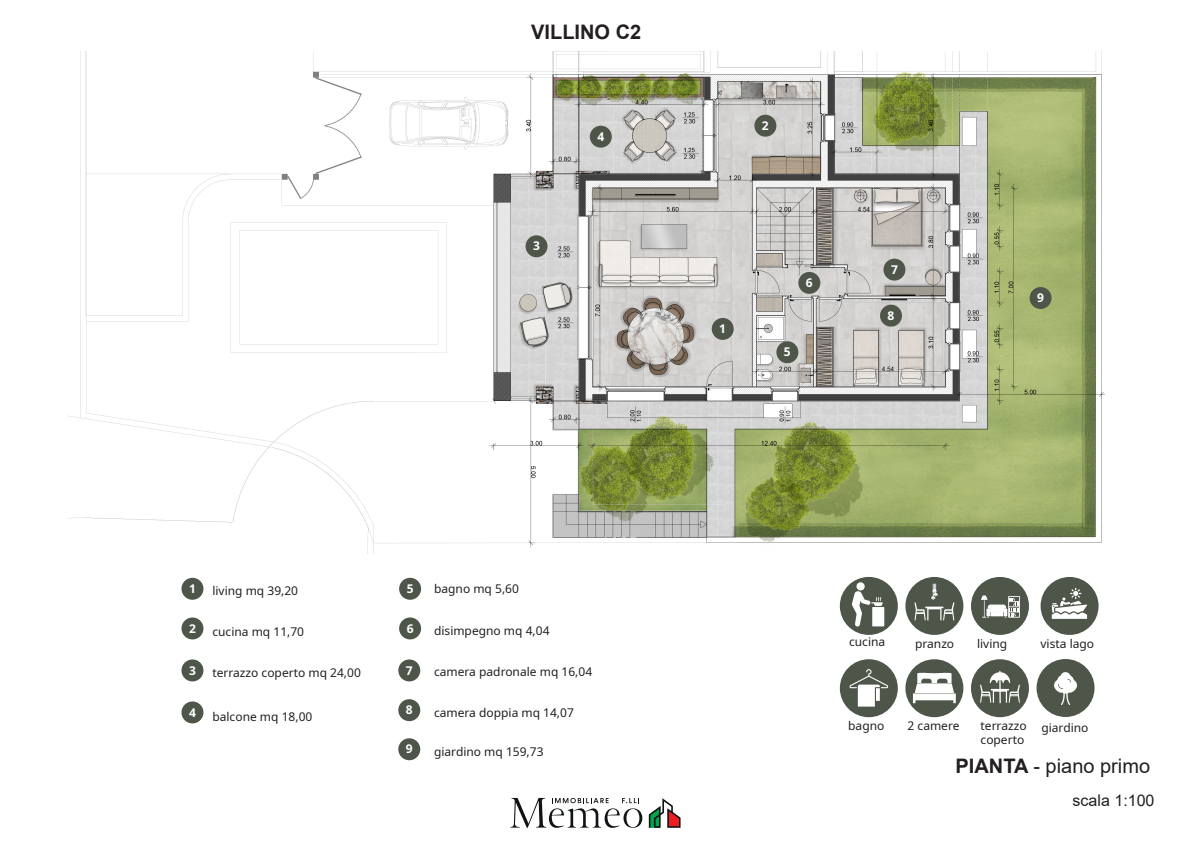
<style>
.page{position:relative;width:1191px;height:842px;background:#fff}
.page>*{position:absolute;margin:0;border:0;box-sizing:border-box;transform-origin:0 0}
.t1{font:20px "Arial";color:#231f20}
.t2{font:700 20px "Arial";color:#231f20}
.t3{font:16px "Arial";color:#231f20}
.t4{font:12px "Noto Sans";color:#231f20}
.t5{font:700 12px "Noto Sans";color:#fff}
.s1{font-weight:700}
</style>
<div class="page">
<img style="left:68px;top:52px;width:1037px;height:501px">
<svg style="left:649px;top:798px;width:31px;height:30px"></svg>
<svg style="left:510px;top:798px;width:132px;height:30px"></svg>
<div style="left:711px;top:318px;width:22px;height:22px;background:#4e5649;border-radius:50%"></div>
<div style="left:181px;top:578px;width:22px;height:22px;background:#4e5649;border-radius:50%"></div>
<div style="left:525px;top:235px;width:22px;height:22px;background:#4e5649;border-radius:50%"></div>
<div style="left:181px;top:659px;width:22px;height:22px;background:#4e5649;border-radius:50%"></div>
<div style="left:590px;top:126px;width:22px;height:22px;background:#4e5649;border-radius:50%"></div>
<div style="left:181px;top:701px;width:22px;height:22px;background:#4e5649;border-radius:50%"></div>
<div style="left:776px;top:341px;width:22px;height:22px;background:#4e5649;border-radius:50%"></div>
<div style="left:399px;top:578px;width:22px;height:22px;background:#4e5649;border-radius:50%"></div>
<div style="left:798px;top:272px;width:22px;height:22px;background:#4e5649;border-radius:50%"></div>
<div style="left:399px;top:617px;width:22px;height:22px;background:#4e5649;border-radius:50%"></div>
<div style="left:883px;top:259px;width:22px;height:22px;background:#4e5649;border-radius:50%"></div>
<div style="left:880px;top:305px;width:22px;height:22px;background:#4e5649;border-radius:50%"></div>
<div style="left:1029px;top:287px;width:22px;height:22px;background:#4e5649;border-radius:50%"></div>
<div style="left:398px;top:659px;width:22px;height:22px;background:#4e5649;border-radius:50%"></div>
<div style="left:398px;top:699px;width:22px;height:22px;background:#4e5649;border-radius:50%"></div>
<div style="left:398px;top:738px;width:22px;height:22px;background:#4e5649;border-radius:50%"></div>
<div style="left:754px;top:115px;width:22px;height:22px;background:#4e5649;border-radius:50%"></div>
<div style="left:181px;top:617px;width:22px;height:22px;background:#4e5649;border-radius:50%"></div>
<div style="left:840px;top:577px;width:58px;height:58px;background:#4e5649;border-radius:50%"></div>
<div style="left:872px;top:607px;width:12px;height:19px;background:#fff"></div>
<svg style="left:852px;top:591px;width:30px;height:35px"></svg>
<div style="left:856px;top:582px;width:8px;height:8px;background:#fff;border-radius:50%"></div>
<div style="left:905px;top:577px;width:58px;height:58px;background:#4e5649;border-radius:50%"></div>
<svg style="left:914px;top:584px;width:40px;height:36px"></svg>
<div style="left:840px;top:659px;width:57px;height:58px;background:#4e5649;border-radius:50%"></div>
<svg style="left:849px;top:669px;width:39px;height:38px"></svg>
<div style="left:971px;top:577px;width:58px;height:58px;background:#4e5649;border-radius:50%"></div>
<svg style="left:981px;top:595px;width:39px;height:23px"></svg>
<div style="left:1040px;top:577px;width:58px;height:58px;background:#4e5649;border-radius:50%"></div>
<svg style="left:1051px;top:588px;width:36px;height:31px"></svg>
<div style="left:1036px;top:659px;width:58px;height:58px;background:#4e5649;border-radius:50%"></div>
<svg style="left:1054px;top:672px;width:23px;height:33px"></svg>
<div style="left:905px;top:659px;width:58px;height:58px;background:#4e5649;border-radius:50%"></div>
<svg style="left:913px;top:672px;width:42px;height:31px"></svg>
<div style="left:971px;top:659px;width:58px;height:58px;background:#4e5649;border-radius:50%"></div>
<svg style="left:980px;top:671px;width:40px;height:32px"></svg>
<p class="t2" style="left:531px;top:18px;width:112px">VILLINO C2</p>
<p class="t5" style="left:533px;top:238px;width:8px">3</p>
<p class="t5" style="left:597px;top:128px;width:8px">4</p>
<p class="t5" style="left:762px;top:117px;width:8px">2</p>
<p class="t5" style="left:719px;top:320px;width:8px">1</p>
<p class="t5" style="left:806px;top:274px;width:8px">6</p>
<p class="t5" style="left:784px;top:344px;width:8px">5</p>
<p class="t5" style="left:891px;top:261px;width:8px">7</p>
<p class="t5" style="left:887px;top:307px;width:8px">8</p>
<p class="t5" style="left:1037px;top:289px;width:8px">9</p>
<p class="t5" style="left:189px;top:580px;width:8px">1</p>
<p class="t5" style="left:189px;top:620px;width:8px">2</p>
<p class="t5" style="left:189px;top:662px;width:8px">3</p>
<p class="t5" style="left:189px;top:704px;width:8px">4</p>
<p class="t4" style="left:212px;top:582px;width:87px">living mq 39,20</p>
<p class="t4" style="left:212px;top:623px;width:93px">cucina mq 11,70</p>
<p class="t4" style="left:212px;top:664px;width:150px">terrazzo coperto mq 24,00</p>
<p class="t4" style="left:212px;top:708px;width:101px">balcone mq 18,00</p>
<p class="t5" style="left:407px;top:580px;width:8px">5</p>
<p class="t4" style="left:434px;top:580px;width:86px">bagno mq 5,60</p>
<p class="t5" style="left:407px;top:620px;width:8px">6</p>
<p class="t4" style="left:434px;top:622px;width:117px">disimpegno mq 4,04</p>
<p class="t5" style="left:406px;top:662px;width:8px">7</p>
<p class="t5" style="left:406px;top:701px;width:8px">8</p>
<p class="t5" style="left:406px;top:740px;width:8px">9</p>
<p class="t4" style="left:434px;top:663px;width:160px">camera padronale mq 16,04</p>
<p class="t4" style="left:434px;top:704px;width:141px">camera doppia mq 14,07</p>
<p class="t4" style="left:434px;top:743px;width:111px">giardino mq 159,73</p>
<p class="t4" style="left:849px;top:633px;width:38px">cucina</p>
<p class="t4" style="left:915px;top:635px;width:41px">pranzo</p>
<p class="t4" style="left:977px;top:635px;width:32px">living</p>
<p class="t4" style="left:1040px;top:635px;width:55px">vista lago</p>
<p class="t4" style="left:848px;top:717px;width:38px">bagno</p>
<p class="t4" style="left:907px;top:717px;width:53px">2 camere</p>
<p class="t4" style="left:980px;top:717px;width:48px">terrazzo</p>
<p class="t4" style="left:980px;top:732px;width:45px">coperto</p>
<p class="t4" style="left:1041px;top:719px;width:49px">giardino</p>
<p class="t1" style="left:955px;top:752px;width:196px"><span class="s1">PIANTA</span> - piano primo</p>
<p class="t3" style="left:1072px;top:789px;width:83px">scala 1:100</p>
</div>
